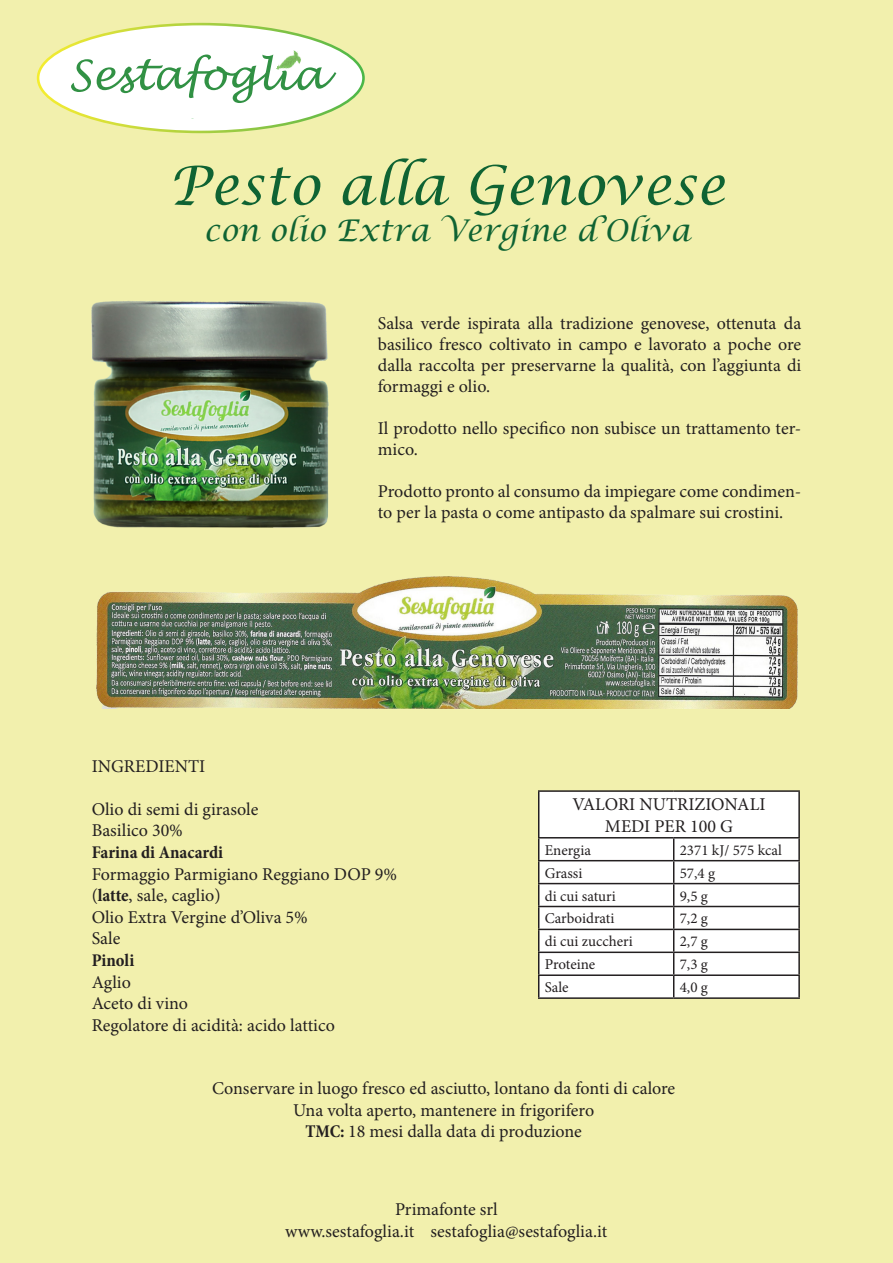
<style>
.page{position:relative;width:893px;height:1263px;background:#f2f0ad}
.page>*{position:absolute;margin:0;border:0;box-sizing:border-box;transform-origin:0 0}
.t1{font:italic 54px "Lucida Calligraphy";color:#0f6333}
.t2{font:italic 30px "Lucida Calligraphy";color:#0f6333}
.t3{font:18px/21px "Minion Pro";color:#231f20}
.t4{font:700 condensed 18px "Minion Pro";color:#231f20}
.t5{font:15px "Minion Pro";color:#231f20}
.s1{font-weight:700;font-stretch:condensed}
</style>
<div class="page">
<div style="left:38px;top:24px;width:325px;height:108px;background:#fff;border-radius:50%"></div>
<svg style="left:71px;top:55px;width:265px;height:48px"></svg>
<img style="left:276px;top:50px;width:27px;height:26px">
<div style="left:37px;top:23px;width:328px;height:110px;border:3px solid #fff;border-radius:50%"></div>
<div style="left:539px;top:792px;width:259px;height:205px;background:#fff"></div>
<hr style="left:538px;top:790px;width:136px;height:2px;background:#231f20">
<hr style="left:538px;top:792px;width:1px;height:45px;background:#231f20">
<hr style="left:674px;top:790px;width:126px;height:2px;background:#231f20">
<hr style="left:798px;top:792px;width:2px;height:45px;background:#231f20">
<hr style="left:538px;top:837px;width:136px;height:1px;background:#231f20">
<hr style="left:674px;top:837px;width:126px;height:1px;background:#231f20">
<hr style="left:798px;top:838px;width:2px;height:22px;background:#231f20">
<hr style="left:538px;top:860px;width:136px;height:1px;background:#231f20">
<hr style="left:674px;top:860px;width:126px;height:1px;background:#231f20">
<hr style="left:798px;top:861px;width:2px;height:22px;background:#231f20">
<hr style="left:538px;top:883px;width:136px;height:1px;background:#231f20">
<hr style="left:674px;top:883px;width:126px;height:1px;background:#231f20">
<hr style="left:798px;top:884px;width:2px;height:22px;background:#231f20">
<hr style="left:538px;top:906px;width:136px;height:1px;background:#231f20">
<hr style="left:674px;top:906px;width:126px;height:1px;background:#231f20">
<hr style="left:798px;top:907px;width:2px;height:22px;background:#231f20">
<hr style="left:538px;top:929px;width:136px;height:1px;background:#231f20">
<hr style="left:674px;top:929px;width:126px;height:1px;background:#231f20">
<hr style="left:798px;top:930px;width:2px;height:21px;background:#231f20">
<hr style="left:538px;top:951px;width:136px;height:2px;background:#231f20">
<hr style="left:674px;top:951px;width:126px;height:2px;background:#231f20">
<hr style="left:798px;top:953px;width:2px;height:21px;background:#231f20">
<hr style="left:538px;top:974px;width:136px;height:2px;background:#231f20">
<svg style="left:538px;top:838px;width:1px;height:159px"></svg>
<hr style="left:674px;top:974px;width:126px;height:2px;background:#231f20">
<svg style="left:673px;top:838px;width:1px;height:159px"></svg>
<hr style="left:798px;top:976px;width:2px;height:21px;background:#231f20">
<hr style="left:538px;top:997px;width:136px;height:2px;background:#231f20">
<hr style="left:674px;top:997px;width:126px;height:2px;background:#231f20">
<img style="left:92px;top:301px;width:236px;height:226px">
<img style="left:96px;top:577px;width:702px;height:131px">
<p class="t1" style="left:169px;top:153px;width:558px">Pesto alla Genovese</p>
<p class="t2" style="left:204px;top:212px;width:488px">con olio Extra Vergine d’Oliva</p>
<p class="t3" style="left:378px;top:313px;width:425px;text-align:justify">Salsa verde ispirata alla tradizione genovese, ottenuta da basilico fresco coltivato in campo e lavorato a poche ore dalla raccolta per preservarne la qualità, con l’aggiunta di formaggi e olio.</p>
<p class="t3" style="left:378px;top:418px;width:425px">Il prodotto nello specifico non subisce un trattamento ter&shy;mico.</p>
<p class="t3" style="left:378px;top:481px;width:425px">Prodotto pronto al consumo da impiegare come condimen&shy;to per la pasta o come antipasto da spalmare sui crostini.</p>
<p class="t3" style="left:92px;top:755px;width:115px">INGREDIENTI</p>
<p class="t3" style="left:92px;top:798px;width:168px">Olio di semi di girasole</p>
<p class="t3" style="left:92px;top:820px;width:93px">Basilico 30%</p>
<p class="t4" style="left:92px;top:840px;width:133px">Farina di Anacardi</p>
<p class="t3" style="left:92px;top:863px;width:307px;line-height:21.6px">Formaggio Parmigiano Reggiano DOP 9% (<span class="s1">latte</span>, sale, caglio)</p>
<p class="t3" style="left:92px;top:906px;width:218px">Olio Extra Vergine d’Oliva 5%</p>
<p class="t3" style="left:92px;top:928px;width:30px">Sale</p>
<p class="t4" style="left:92px;top:948px;width:44px">Pinoli</p>
<p class="t3" style="left:92px;top:971px;width:41px">Aglio</p>
<p class="t3" style="left:92px;top:993px;width:98px">Aceto di vino</p>
<p class="t3" style="left:92px;top:1014px;width:245px">Regolatore di acidità: acido lattico</p>
<p class="t3" style="left:572px;top:794px;width:195px">VALORI NUTRIZIONALI</p>
<p class="t3" style="left:605px;top:816px;width:129px">MEDI PER 100 G</p>
<p class="t5" style="left:545px;top:840px;width:48px">Energia</p>
<p class="t5" style="left:680px;top:840px;width:104px">2371 kJ/ 575 kcal</p>
<p class="t5" style="left:545px;top:863px;width:39px">Grassi</p>
<p class="t5" style="left:680px;top:863px;width:37px">57,4 g</p>
<p class="t5" style="left:545px;top:886px;width:73px">di cui saturi</p>
<p class="t5" style="left:680px;top:886px;width:30px">9,5 g</p>
<p class="t5" style="left:545px;top:908px;width:71px">Carboidrati</p>
<p class="t5" style="left:680px;top:908px;width:30px">7,2 g</p>
<p class="t5" style="left:545px;top:931px;width:90px">di cui zuccheri</p>
<p class="t5" style="left:680px;top:931px;width:30px">2,7 g</p>
<p class="t5" style="left:545px;top:954px;width:52px">Proteine</p>
<p class="t5" style="left:680px;top:954px;width:30px">7,3 g</p>
<p class="t5" style="left:545px;top:977px;width:25px">Sale</p>
<p class="t5" style="left:680px;top:977px;width:30px">4,0 g</p>
<p class="t3" style="left:212px;top:1078px;width:465px">Conservare in luogo fresco ed asciutto, lontano da fonti di calore</p>
<p class="t3" style="left:293px;top:1099px;width:303px">Una volta aperto, mantenere in frigorifero</p>
<p class="t3" style="left:305px;top:1121px;width:278px"><span class="s1">TMC:</span> 18 mesi dalla data di produzione</p>
<p class="t3" style="left:395px;top:1199px;width:104px">Primafonte srl</p>
<p class="t3" style="left:285px;top:1221px;width:323px">www.sestafoglia.it sestafoglia@sestafoglia.it</p>
</div>
